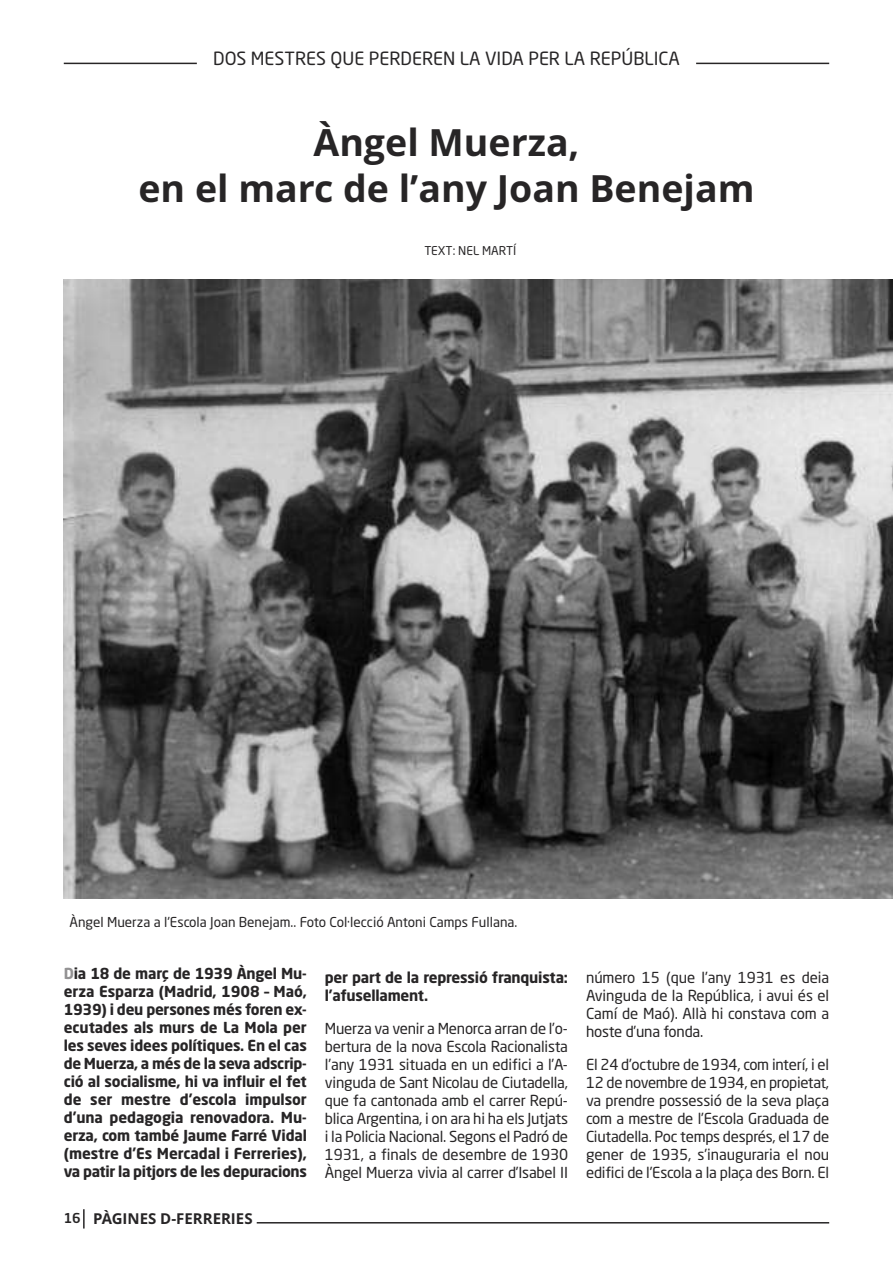
<style>
.page{position:relative;width:893px;height:1263px;background:#fff}
.page>*{position:absolute;margin:0;border:0;box-sizing:border-box;transform-origin:0 0}
.t1{font:700 37.5px/45.3px "Open Sans";color:#272526;text-align:center}
.t2{font:18px "Neo Sans Pro";color:#272526}
.t3{font:15px/18px "Neo Sans Pro";letter-spacing:-.015em;color:#272526;text-align:justify}
.t4{font:700 15px/18px "Neo Sans Pro";letter-spacing:-.015em;color:#272526;text-align:justify}
.t5{font:700 15px "Open Sans";color:#272526}
.t6{font:13.5px "Neo Sans Pro";color:#272526}
.t7{font:12px "Neo Sans Pro";color:#272526}
.s1{color:#939293}
.s2{font-family:"Neo Sans Pro";font-weight:500;font-size:13.5px}
</style>
<div class="page">
<hr style="left:64px;top:63px;width:133px;height:1px;background:#272526">
<hr style="left:696px;top:63px;width:133px;height:1px;background:#272526">
<hr style="left:257px;top:1222px;width:572px;height:1px;background:#272526">
<svg style="left:83px;top:1209px;width:2px;height:19px"></svg>
<img style="left:64px;top:280px;width:829px;height:619px">
<p class="t2" style="left:213px;top:47px;width:468px">DOS MESTRES QUE PERDEREN LA VIDA PER LA REPÚBLICA</p>
<h1 class="t1" style="left:138px;top:121px;width:617px">Àngel Muerza,<br>en el marc de l’any Joan Benejam</h1>
<p class="t7" style="left:424px;top:243px;width:93px">TEXT: NEL MARTÍ</p>
<p class="t6" style="left:70px;top:914px;width:449px">Àngel Muerza a l'Escola Joan Benejam.. Foto Col·lecció Antoni Camps Fullana.</p>
<p class="t4" style="left:64px;top:964px;width:245px"><span class="s1">D</span>ia 18 de març de 1939 Àngel Mu&shy;erza Esparza (Madrid, 1908 – Maó, 1939) i deu persones més foren ex&shy;ecutades als murs de La Mola per les seves idees polítiques. En el cas de Muerza, a més de la seva adscrip&shy;ció al socialisme, hi va influir el fet de ser mestre d’escola impulsor d’una pedagogia renovadora. Mu&shy;erza, com també Jaume Farré Vidal (mestre d’Es Mercadal i Ferreries), va patir la pitjors de les depuracions</p>
<p class="t4" style="left:325px;top:968px;width:245px">per part de la repressió franquista: l’afusellament.</p>
<p class="t3" style="left:325px;top:1020px;width:245px">Muerza va venir a Menorca arran de l’o&shy;bertura de la nova Escola Racionalista l’any 1931 situada en un edifici a l’A&shy;vinguda de Sant Nicolau de Ciutadella, que fa cantonada amb el carrer Repú&shy;blica Argentina, i on ara hi ha els Jutjats i la Policia Nacional. Segons el Padró de 1931, a finals de desembre de 1930<br>Àngel Muerza vivia al carrer d’Isabel II</p>
<p class="t5" style="left:64px;top:1210px;width:190px"><span class="s2">16</span> PÀGINES D-FERRERIES</p>
<p class="t3" style="left:586px;top:968px;width:245px">número 15 (que l’any 1931 es deia Avinguda de la República, i avui és el Camí de Maó). Allà hi constava com a hoste d’una fonda.</p>
<p class="t3" style="left:586px;top:1055px;width:245px">El 24 d’octubre de 1934, com interí, i el 12 de novembre de 1934, en propietat, va prendre possessió de la seva plaça com a mestre de l’Escola Graduada de Ciutadella. Poc temps després, el 17 de gener de 1935, s’inauguraria el nou edifici de l’Escola a la plaça des Born. El</p>
</div>
